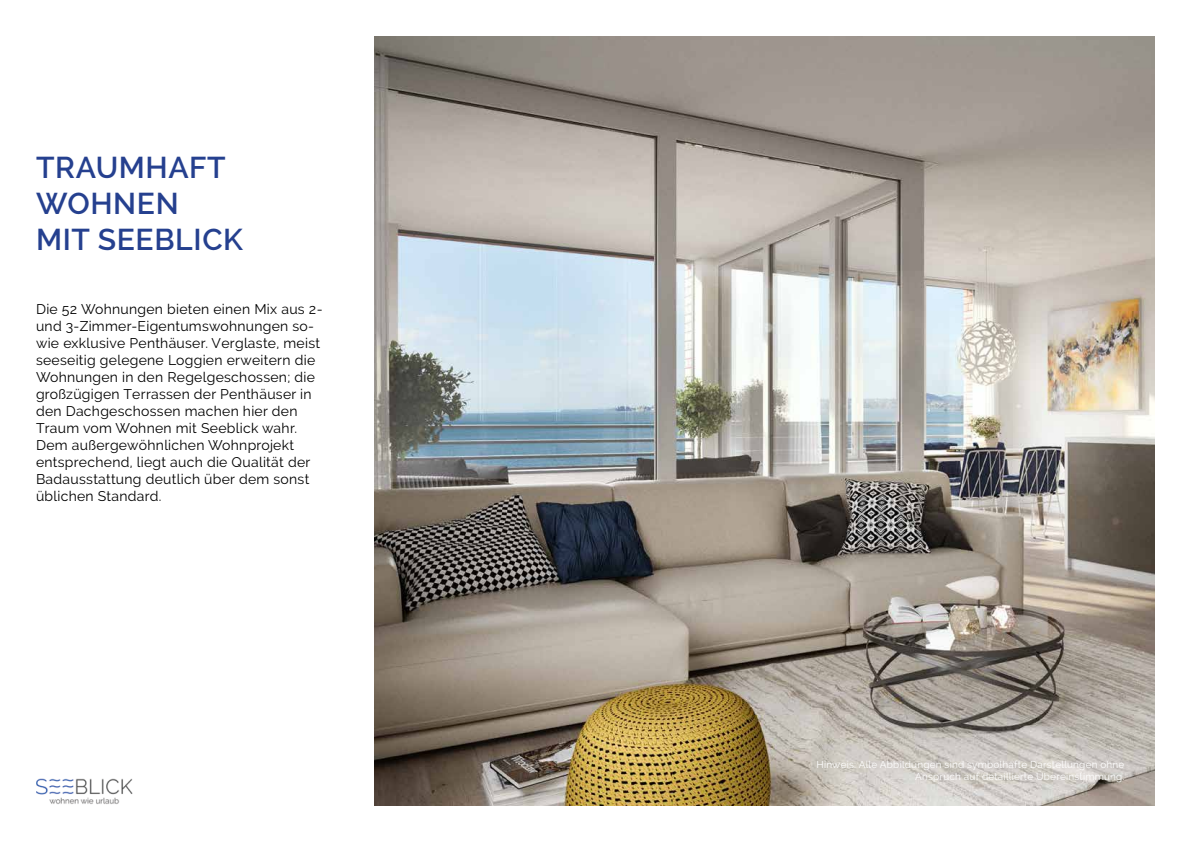
<style>
.page{position:relative;width:1191px;height:842px;background:#fff}
.page>*{position:absolute;margin:0;border:0;box-sizing:border-box;transform-origin:0 0}
.t1{font:600 30px/36px "Raleway";letter-spacing:.02em;color:#25408f}
.t2{font:14px/17px "Raleway";letter-spacing:.02em;color:#000}
.t3{font:10px/12px "Raleway";letter-spacing:.02em;color:#fff;text-align:right}
</style>
<div class="page">
<img style="left:36px;top:778px;width:96px;height:26px">
<img style="left:374px;top:36px;width:781px;height:770px">
<h1 class="t1" style="left:36px;top:149px;width:208px">TRAUMHAFT<br>WOHNEN<br>MIT SEEBLICK</h1>
<p class="t2" style="left:36px;top:301px;width:288px">Die 52 Wohnungen bieten einen Mix aus 2- und 3-Zimmer-Eigentumswohnungen so&shy;wie exklusive Penthäuser. Verglaste, meist seeseitig gelegene Loggien erweitern die Wohnungen in den Regelgeschossen; die großzügigen Terrassen der Penthäuser in den Dachgeschossen machen hier den Traum vom Wohnen mit Seeblick wahr.<br>Dem außergewöhnlichen Wohnprojekt entsprechend, liegt auch die Qualität der Badausstattung deutlich über dem sonst üblichen Standard.</p>
<p class="t3" style="left:816px;top:759px;width:309px">Hinweis: Alle Abbildungen sind symbolhafte Darstellungen ohne<br>Anspruch auf detaillierte Übereinstimmung.</p>
</div>
